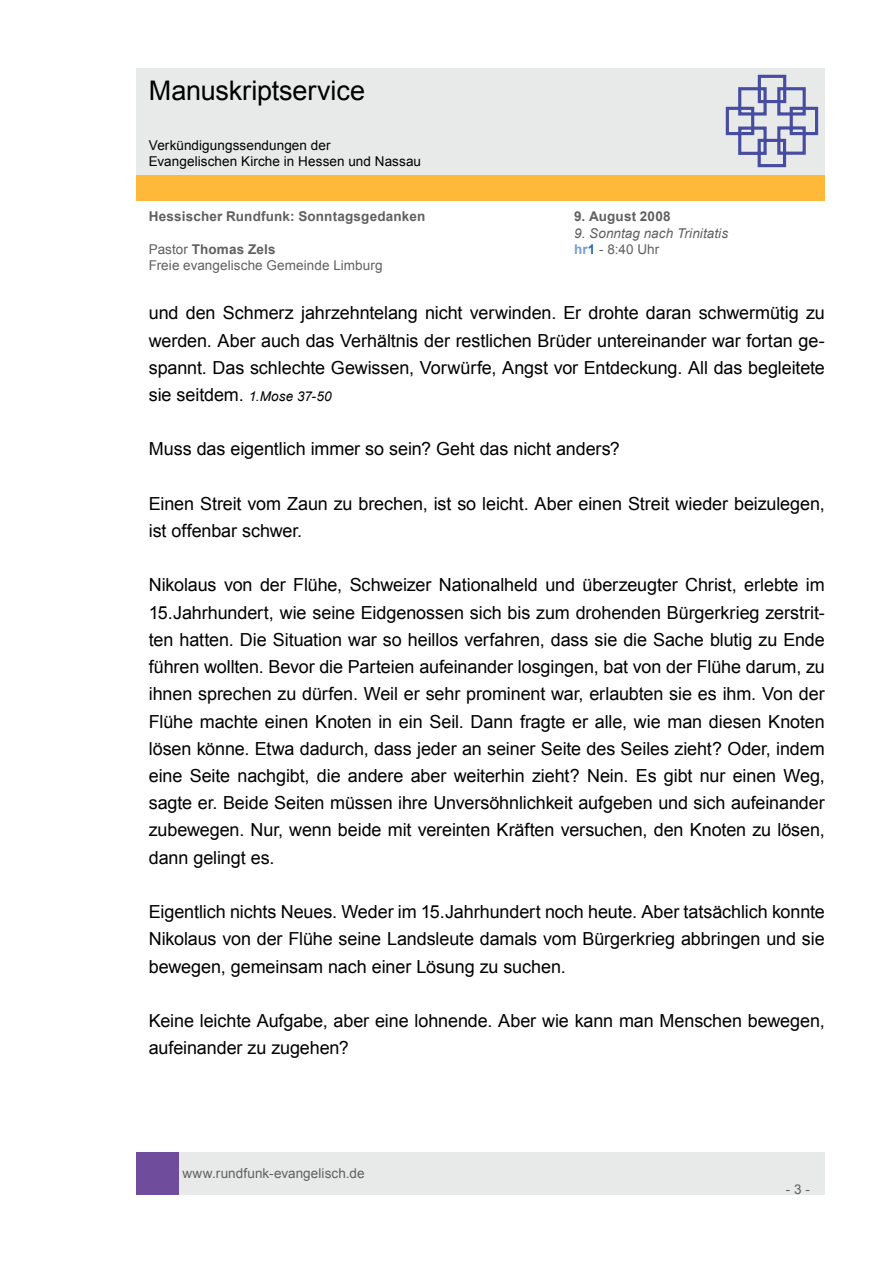
<style>
.page{position:relative;width:893px;height:1263px;background:#fff}
.page>*{position:absolute;margin:0;border:0;box-sizing:border-box;transform-origin:0 0}
.t1{font:27px "Arial";letter-spacing:-.005em;color:#000}
.t2{font:18px/27.2px "Arial";letter-spacing:-.005em;color:#000;text-align:justify}
.t3{font:13.5px "Arial";letter-spacing:.005em;color:#606060}
.t4{font:700 13.5px "Arial";letter-spacing:.015em;color:#606060}
.t5{font:13.5px/16.2px "Arial";letter-spacing:.005em;color:#000}
.t6{font:italic 13.5px "Arial";letter-spacing:.005em;color:#606060}
.s1{font-weight:400}
.s2{font-weight:700;color:#71a0cc}
.s3{font-weight:700;color:#2369b2}
.s4{font-style:italic;font-size:13.5px}
</style>
<div class="page">
<div style="left:179px;top:1152px;width:646px;height:43px;background:#e8e9e9"></div>
<div style="left:136px;top:1152px;width:43px;height:43px;background:#704c9c"></div>
<div style="left:136px;top:175px;width:689px;height:26px;background:#ffb93a"></div>
<div style="left:136px;top:68px;width:689px;height:106px;background:#e8e9e9"></div>
<svg style="left:725px;top:74px;width:94px;height:94px"></svg>
<h1 class="t1" style="left:149px;top:73px;width:218px">Manuskriptservice</h1>
<p class="t5" style="left:149px;top:137px;width:274px">Verkündigungssendungen der<br>Evangelischen Kirche in Hessen und Nassau</p>
<p class="t4" style="left:149px;top:208px;width:278px">Hessischer Rundfunk: Sonntagsgedanken</p>
<p class="t4" style="left:574px;top:208px;width:98px">9. August 2008</p>
<p class="t6" style="left:574px;top:224px;width:156px">9. Sonntag nach Trinitatis</p>
<p class="t4" style="left:149px;top:240px;width:128px"><span class="s1">Pastor</span> Thomas Zels</p>
<p class="t3" style="left:574px;top:240px;width:87px"><span class="s2">hr</span><span class="s3">1</span> - 8:40 Uhr</p>
<p class="t3" style="left:149px;top:256px;width:235px">Freie evangelische Gemeinde Limburg</p>
<p class="t2" style="left:149px;top:300px;width:678px">und den Schmerz jahrzehntelang nicht verwinden. Er drohte daran schwermütig zu werden. Aber auch das Verhältnis der restlichen Brüder untereinander war fortan ge&shy;spannt. Das schlechte Gewissen, Vorwürfe, Angst vor Entdeckung. All das begleitete sie seitdem. <span class="s4">1.Mose 37-50</span></p>
<p class="t2" style="left:149px;top:436px;width:473px">Muss das eigentlich immer so sein? Geht das nicht anders?</p>
<p class="t2" style="left:149px;top:490px;width:677px">Einen Streit vom Zaun zu brechen, ist so leicht. Aber einen Streit wieder beizulegen, ist offenbar schwer.</p>
<p class="t2" style="left:149px;top:572px;width:678px">Nikolaus von der Flühe, Schweizer Nationalheld und überzeugter Christ, erlebte im 15.Jahrhundert, wie seine Eidgenossen sich bis zum drohenden Bürgerkrieg zerstrit&shy;ten hatten. Die Situation war so heillos verfahren, dass sie die Sache blutig zu Ende führen wollten. Bevor die Parteien aufeinander losgingen, bat von der Flühe darum, zu ihnen sprechen zu dürfen. Weil er sehr prominent war, erlaubten sie es ihm. Von der Flühe machte einen Knoten in ein Seil. Dann fragte er alle, wie man diesen Knoten lösen könne. Etwa dadurch, dass jeder an seiner Seite des Seiles zieht? Oder, indem eine Seite nachgibt, die andere aber weiterhin zieht? Nein. Es gibt nur einen Weg, sagte er. Beide Seiten müssen ihre Unversöhnlichkeit aufgeben und sich aufeinander zubewegen. Nur, wenn beide mit vereinten Kräften versuchen, den Knoten zu lösen, dann gelingt es.</p>
<p class="t2" style="left:149px;top:898px;width:677px">Eigentlich nichts Neues. Weder im 15.Jahrhundert noch heute. Aber tatsächlich konnte Nikolaus von der Flühe seine Landsleute damals vom Bürgerkrieg abbringen und sie bewegen, gemeinsam nach einer Lösung zu suchen.</p>
<p class="t2" style="left:149px;top:1007px;width:677px">Keine leichte Aufgabe, aber eine lohnende. Aber wie kann man Menschen bewegen, aufeinander zu zugehen?</p>
<p class="t3" style="left:182px;top:1164px;width:184px">www.rundfunk-evangelisch.de</p>
<p class="t3" style="left:786px;top:1180px;width:26px">- 3 -</p>
</div>
